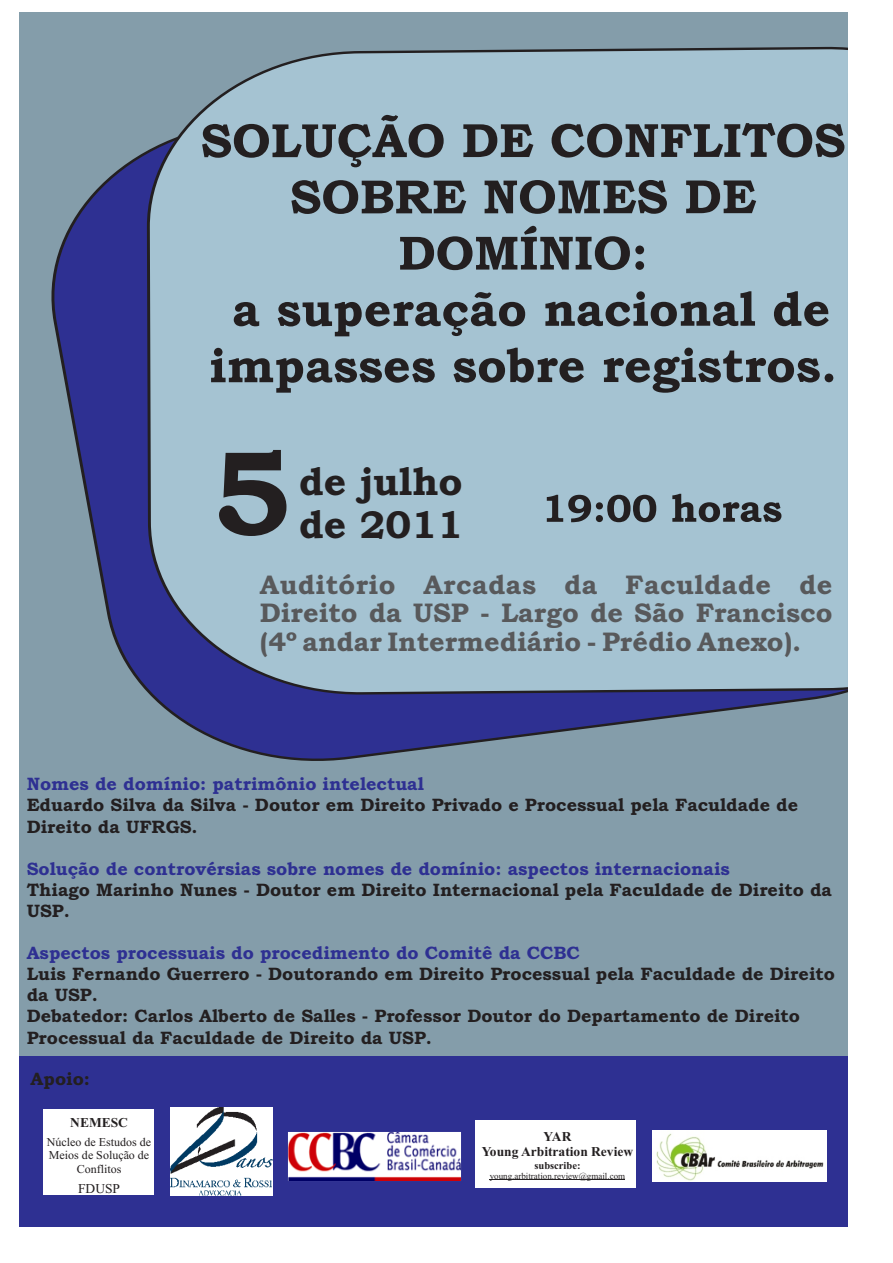
<style>
.page{position:relative;width:893px;height:1263px;background:#fff}
.page>*{position:absolute;margin:0;border:0;box-sizing:border-box;transform-origin:0 0}
.t1{font:700 120px "Bookman Old Style";color:#231f20}
.t2{font:700 39px/42.6px "Bookman Old Style";color:#231f20}
.t3{font:700 27px/28.8px "Bookman Old Style";color:#58595b;text-align:justify}
.t4{font:700 18px/21.1px "Bookman Old Style";color:#231f20}
.t5{font:700 18px "Bookman Old Style";color:#2e3092}
.t6{font:700 13.5px/15px "Times New Roman";color:#231f20;text-align:center}
.t7{font:13.5px "Times New Roman";color:#231f20}
.t8{font:12px/13.4px "Times New Roman";color:#231f20;text-align:center}
.t9{font:700 10.5px "Times New Roman";color:#231f20}
.t10{font:9px "Times New Roman";color:#231f20}
</style>
<div class="page">
<div style="left:19px;top:13px;width:829px;height:1212px;background:#849daa"></div>
<svg style="left:51px;top:151px;width:786px;height:610px;fill:#2e3092"></svg>
<div style="left:19px;top:1056px;width:829px;height:170px;background:#2e3092"></div>
<svg style="left:147px;top:47px;width:701px;height:648px;background:#9db9cb"></svg>
<svg style="left:202px;top:115px;width:642px;height:99px;background:#889eaa"></svg>
<svg style="left:234px;top:180px;width:522px;height:111px;background:#89a0ac"></svg>
<svg style="left:211px;top:291px;width:618px;height:102px;background:#849aa6"></svg>
<svg style="left:359px;top:348px;width:474px;height:45px;background:#7d919c"></svg>
<svg style="left:547px;top:494px;width:234px;height:28px;background:#6f7f88"></svg>
<img style="left:652px;top:1130px;width:174px;height:51px">
<img style="left:288px;top:1132px;width:173px;height:49px">
<div style="left:475px;top:1120px;width:161px;height:67px;background:#fff"></div>
<hr style="left:490px;top:1180px;width:135px;height:1px;background:#231f20">
<img style="left:171px;top:1107px;width:102px;height:88px">
<div style="left:44px;top:1109px;width:110px;height:85px;background:#fff"></div>
<h1 class="t1" style="left:212px;top:448px;width:81px">5</h1>
<h2 class="t2" style="left:299px;top:464px;width:165px">de julho de 2011</h2>
<h3 class="t3" style="left:260px;top:572px;width:574px">Auditório Arcadas da Faculdade de Direito da USP - Largo de São Francisco (4º andar Intermediário - Prédio Anexo).</h3>
<p class="t5" style="left:27px;top:777px;width:399px">Nomes de domínio: patrimônio intelectual</p>
<p class="t4" style="left:27px;top:796px;width:773px">Eduardo Silva da Silva - Doutor em Direito Privado e Processual pela Faculdade de<br>Direito da UFRGS.</p>
<p class="t5" style="left:27px;top:862px;width:705px">Solução de controvérsias sobre nomes de domínio: aspectos internacionais</p>
<p class="t4" style="left:27px;top:881px;width:807px">Thiago Marinho Nunes - Doutor em Direito Internacional pela Faculdade de Direito da<br>USP.</p>
<p class="t5" style="left:27px;top:946px;width:554px">Aspectos processuais do procedimento do Comitê da CCBC</p>
<p class="t4" style="left:27px;top:965px;width:810px">Luis Fernando Guerrero - Doutorando em Direito Processual pela Faculdade de Direito da USP.<br>Debatedor: Carlos Alberto de Salles - Professor Doutor do Departamento de Direito Processual da Faculdade de Direito da USP.</p>
<p class="t4" style="left:31px;top:1070px;width:61px">Apoio:</p>
<p class="t6" style="left:70px;top:1117px;width:59px">NEMESC</p>
<p class="t8" style="left:47px;top:1136px;width:106px">Núcleo de Estudos de<br>Meios de Solução de<br>Conflitos</p>
<p class="t7" style="left:78px;top:1183px;width:44px">FDUSP</p>
<p class="t6" style="left:482px;top:1131px;width:153px">YAR<br>Young Arbitration Review</p>
<p class="t9" style="left:534px;top:1161px;width:48px">subscribe:</p>
<p class="t10" style="left:490px;top:1172px;width:137px">young.arbitration.review@gmail.com</p>
</div>
